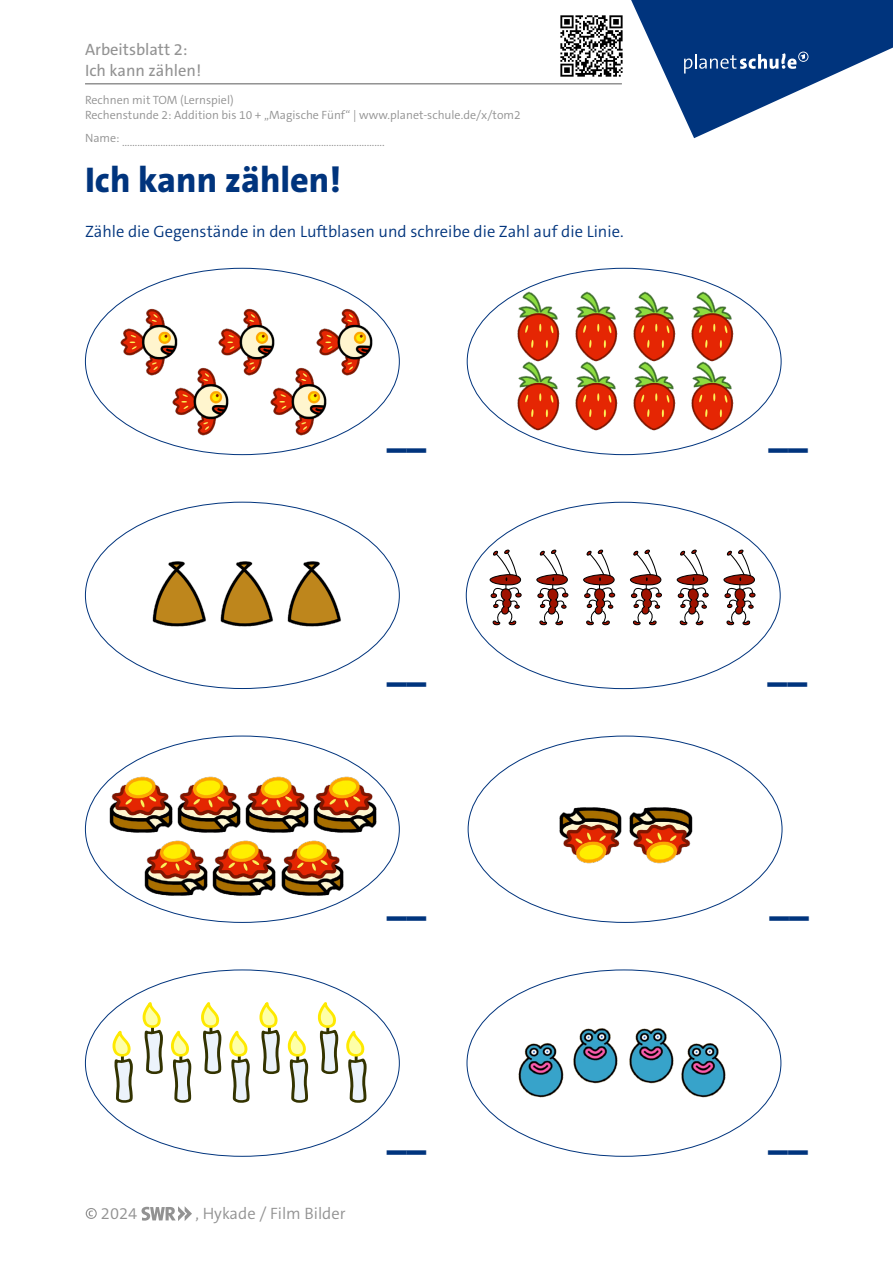
<style>
.page{position:relative;width:893px;height:1263px;background:#fff}
.page>*{position:absolute;margin:0;border:0;box-sizing:border-box;transform-origin:0 0}
.t1{font:800 36px "The Sans C5";color:#00347d}
.t2{font:300 16.5px "The Sans C5";color:#00347d}
.t3{font:16.5px/21px "The Sans C5";color:#929292}
.t4{font:300 16.5px "The Sans C5";color:#929292}
.t5{font:300 12px/15px "The Sans C5";color:#929292}
</style>
<div class="page">
<svg style="left:631px;top:0;width:262px;height:138px"></svg>
<hr style="left:85px;top:83px;width:537px;height:2px;background:#929292">
<svg style="left:86px;top:1208px;width:11px;height:11px"></svg>
<svg style="left:141px;top:1206px;width:51px;height:15px"></svg>
<img style="left:560px;top:15px;width:63px;height:62px">
<img style="left:513px;top:292px;width:47px;height:69px">
<img style="left:513px;top:361px;width:47px;height:73px">
<img style="left:575px;top:292px;width:43px;height:69px">
<img style="left:575px;top:361px;width:43px;height:70px">
<img style="left:633px;top:292px;width:43px;height:69px">
<img style="left:633px;top:361px;width:43px;height:70px">
<img style="left:691px;top:292px;width:45px;height:69px">
<img style="left:691px;top:361px;width:45px;height:73px">
<img style="left:220px;top:561px;width:53px;height:66px">
<img style="left:152px;top:561px;width:54px;height:66px">
<img style="left:287px;top:561px;width:54px;height:66px">
<img style="left:316px;top:308px;width:65px;height:68px">
<img style="left:218px;top:308px;width:57px;height:68px">
<img style="left:120px;top:308px;width:58px;height:68px">
<img style="left:265px;top:367px;width:70px;height:71px">
<img style="left:167px;top:367px;width:70px;height:69px">
<img style="left:105px;top:772px;width:274px;height:61px">
<img style="left:518px;top:1043px;width:42px;height:55px">
<img style="left:559px;top:1028px;width:56px;height:59px">
<img style="left:615px;top:1028px;width:52px;height:56px">
<img style="left:667px;top:1043px;width:59px;height:55px">
<svg style="left:489px;top:549px;width:33px;height:77px"></svg>
<svg style="left:536px;top:549px;width:33px;height:77px"></svg>
<svg style="left:583px;top:549px;width:32px;height:77px"></svg>
<svg style="left:629px;top:549px;width:33px;height:77px"></svg>
<svg style="left:676px;top:549px;width:33px;height:77px"></svg>
<svg style="left:723px;top:549px;width:33px;height:77px"></svg>
<img style="left:144px;top:840px;width:202px;height:59px">
<img style="left:559px;top:807px;width:63px;height:57px">
<img style="left:629px;top:807px;width:64px;height:57px">
<svg style="left:103px;top:995px;width:270px;height:108px"></svg>
<h2 class="t3" style="left:85px;top:39px;width:118px">Arbeitsblatt 2:<br>Ich kann zählen!</h2>
<p class="t5" style="left:85px;top:93px;width:437px">Rechnen mit TOM (Lernspiel)<br>Rechenstunde 2: Addition bis 10 + „Magische Fünf“ | www.planet-schule.de/x/tom2</p>
<p class="t5" style="left:85px;top:135px;width:301px">Name: .......................................................................................................</p>
<h1 class="t1" style="left:85px;top:157px;width:257px">Ich kann zählen!</h1>
<h2 class="t2" style="left:85px;top:221px;width:540px">Zähle die Gegenstände in den Luftblasen und schreibe die Zahl auf die Linie.</h2>
<h1 class="t1" style="left:387px;top:409px;width:41px">__</h1>
<h1 class="t1" style="left:387px;top:643px;width:41px">__</h1>
<h1 class="t1" style="left:387px;top:876px;width:41px">__</h1>
<h2 class="t4" style="left:101px;top:1203px;width:38px">2024</h2>
<h2 class="t4" style="left:195px;top:1203px;width:152px">, Hykade / Film Bilder</h2>
<h1 class="t1" style="left:387px;top:1110px;width:41px">__</h1>
<h1 class="t1" style="left:768px;top:409px;width:41px">__</h1>
<h1 class="t1" style="left:767px;top:643px;width:41px">__</h1>
<h1 class="t1" style="left:769px;top:876px;width:41px">__</h1>
<h1 class="t1" style="left:768px;top:1110px;width:41px">__</h1>
</div>
